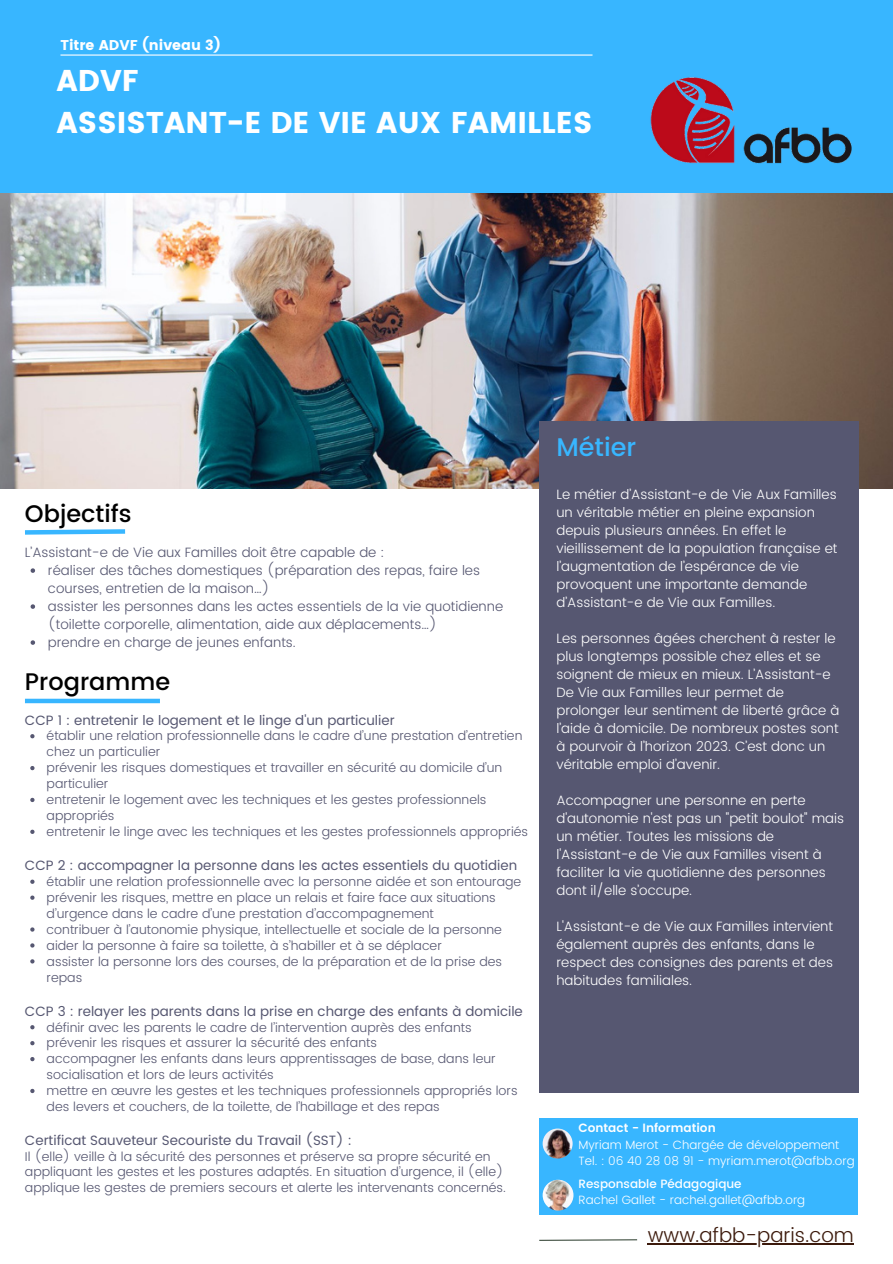
<style>
.page{position:relative;width:893px;height:1264px;background:#fff}
.page>*{position:absolute;margin:0;border:0;box-sizing:border-box;transform-origin:0 0}
.t1{font:30px/41.5px "Poppins";color:#fff}
.t2{font:500 25.5px "Poppins";color:#38b6ff}
.t3{font:500 24px "Poppins";color:#000}
.t4{font:300 19.95px "Poppins";color:#3c1a0c}
.t5{font:14.1px "Poppins";color:#fff}
.t6{font:300 13.5px/18px "Poppins";color:#fff}
.t7{font:300 13.5px/18px "Poppins";color:#565771}
.t8{font:13.5px "Poppins";color:#565771}
.t9{font:300 12.75px/15.9px "Poppins";color:#565771}
.t10{font:300 12px/16px "Poppins";color:#fff}
.t11{font:500 12px "Poppins";color:#fff}
.t12{font:600 12px "Poppins";color:#fff}
</style>
<div class="page">
<img style="left:0;top:193px;width:892px;height:295px">
<div style="left:0;top:0;width:892px;height:193px;background:#38b6ff"></div>
<div style="left:539px;top:421px;width:319px;height:671px;background:#565771"></div>
<hr style="left:60px;top:54px;width:532px;height:2px;background:#fff">
<svg style="left:539px;top:1239px;width:99px;height:2px"></svg>
<img style="left:650px;top:77px;width:202px;height:87px">
<div style="left:539px;top:1117px;width:318px;height:97px;background:#38b6ff"></div>
<img style="left:542px;top:1128px;width:30px;height:30px;border-radius:50%">
<svg style="left:25px;top:529px;width:101px;height:6px"></svg>
<div style="left:25px;top:698px;width:135px;height:5px;background:#38b6ff"></div>
<svg style="left:30px;top:734px;width:5px;height:4px"></svg>
<svg style="left:30px;top:766px;width:5px;height:4px"></svg>
<svg style="left:30px;top:797px;width:5px;height:5px"></svg>
<svg style="left:30px;top:829px;width:5px;height:5px"></svg>
<svg style="left:30px;top:879px;width:5px;height:4px"></svg>
<svg style="left:30px;top:895px;width:5px;height:4px"></svg>
<svg style="left:30px;top:927px;width:5px;height:4px"></svg>
<svg style="left:30px;top:943px;width:5px;height:4px"></svg>
<svg style="left:30px;top:959px;width:5px;height:4px"></svg>
<svg style="left:30px;top:1025px;width:5px;height:4px"></svg>
<svg style="left:30px;top:1041px;width:5px;height:4px"></svg>
<svg style="left:30px;top:1057px;width:5px;height:4px"></svg>
<svg style="left:30px;top:1088px;width:5px;height:5px"></svg>
<svg style="left:31px;top:568px;width:4px;height:5px"></svg>
<svg style="left:31px;top:604px;width:4px;height:5px"></svg>
<svg style="left:31px;top:640px;width:4px;height:5px"></svg>
<hr style="left:647px;top:1243px;width:206px;height:1px;background:#3c1a0c">
<img style="left:542px;top:1179px;width:31px;height:31px;border-radius:50%">
<p class="t5" style="left:60px;top:37px;width:162px">Titre ADVF (niveau 3)</p>
<h1 class="t1" style="left:57px;top:60px;width:537px">ADVF<br>ASSISTANT-E DE VIE AUX FAMILLES</h1>
<h3 class="t3" style="left:25px;top:499px;width:108px">Objectifs</h3>
<p class="t7" style="left:25px;top:543px;width:361px">L’Assistant-e de Vie aux Familles doit être capable de :</p>
<p class="t7" style="left:48px;top:561px;width:457px">réaliser des tâches domestiques (préparation des repas, faire les courses, entretien de la maison…)<br>assister les personnes dans les actes essentiels de la vie quotidienne (toilette corporelle, alimentation, aide aux déplacements…)<br>prendre en charge de jeunes enfants.</p>
<h3 class="t3" style="left:25px;top:668px;width:147px">Programme</h3>
<p class="t9" style="left:47px;top:728px;width:483px">établir une relation professionnelle dans le cadre d’une prestation d’entretien chez un particulier<br>prévenir les risques domestiques et travailler en sécurité au domicile d’un particulier<br>entretenir le logement avec les techniques et les gestes professionnels appropriés<br>entretenir le linge avec les techniques et les gestes professionnels appropriés</p>
<p class="t9" style="left:47px;top:873px;width:476px">établir une relation professionnelle avec la personne aidée et son entourage prévenir les risques, mettre en place un relais et faire face aux situations d’urgence dans le cadre d’une prestation d’accompagnement<br>contribuer à l’autonomie physique, intellectuelle et sociale de la personne aider la personne à faire sa toilette, à s’habiller et à se déplacer<br>assister la personne lors des courses, de la préparation et de la prise des repas</p>
<p class="t9" style="left:47px;top:1019px;width:472px">définir avec les parents le cadre de l’intervention auprès des enfants prévenir les risques et assurer la sécurité des enfants<br>accompagner les enfants dans leurs apprentissages de base, dans leur socialisation et lors de leurs activités<br>mettre en œuvre les gestes et les techniques professionnels appropriés lors des levers et couchers, de la toilette, de l’habillage et des repas</p>
<p class="t8" style="left:25px;top:712px;width:371px">CCP 1 : entretenir le logement et le linge d'un particulier</p>
<p class="t8" style="left:25px;top:857px;width:493px">CCP 2 : accompagner la personne dans les actes essentiels du quotidien</p>
<p class="t8" style="left:25px;top:1003px;width:499px">CCP 3 : relayer les parents dans la prise en charge des enfants à domicile</p>
<p class="t8" style="left:25px;top:1131px;width:328px">Certificat Sauveteur Secouriste du Travail (SST) :</p>
<p class="t9" style="left:25px;top:1148px;width:482px">Il (elle) veille à la sécurité des personnes et préserve sa propre sécurité en appliquant les gestes et les postures adaptés. En situation d’urgence, il (elle) applique les gestes de premiers secours et alerte les intervenants concernés.</p>
<h2 class="t2" style="left:556px;top:433px;width:81px">Métier</h2>
<p class="t6" style="left:556px;top:485px;width:282px">Le métier d’Assistant-e de Vie Aux Familles un véritable métier en pleine expansion depuis plusieurs années. En effet le vieillissement de la population française et l’augmentation de l’espérance de vie provoquent une importante demande d’Assistant-e de Vie aux Familles.</p>
<p class="t6" style="left:556px;top:629px;width:284px">Les personnes âgées cherchent à rester le plus longtemps possible chez elles et se soignent de mieux en mieux. L’Assistant-e De Vie aux Familles leur permet de prolonger leur sentiment de liberté grâce à l’aide à domicile. De nombreux postes sont à pourvoir à l’horizon 2023. C’est donc un véritable emploi d’avenir.</p>
<p class="t6" style="left:556px;top:791px;width:289px">Accompagner une personne en perte d'autonomie n'est pas un "petit boulot" mais un métier. Toutes les missions de l'Assistant-e de Vie aux Familles visent à faciliter la vie quotidienne des personnes dont il/elle s’occupe.</p>
<p class="t6" style="left:556px;top:917px;width:278px">L'Assistant-e de Vie aux Familles intervient également auprès des enfants, dans le respect des consignes des parents et des habitudes familiales.</p>
<p class="t12" style="left:578px;top:1121px;width:139px">Contact - Information</p>
<p class="t10" style="left:578px;top:1136px;width:277px">Myriam Merot - Chargée de développement<br>Tel. : 06 40 28 08 91 - myriam.merot@afbb.org</p>
<p class="t11" style="left:578px;top:1176px;width:164px">Responsable Pédagogique</p>
<p class="t10" style="left:578px;top:1191px;width:228px">Rachel Gallet - rachel.gallet@afbb.org</p>
<h3 class="t4" style="left:647px;top:1223px;width:207px">www.afbb-paris.com</h3>
</div>
